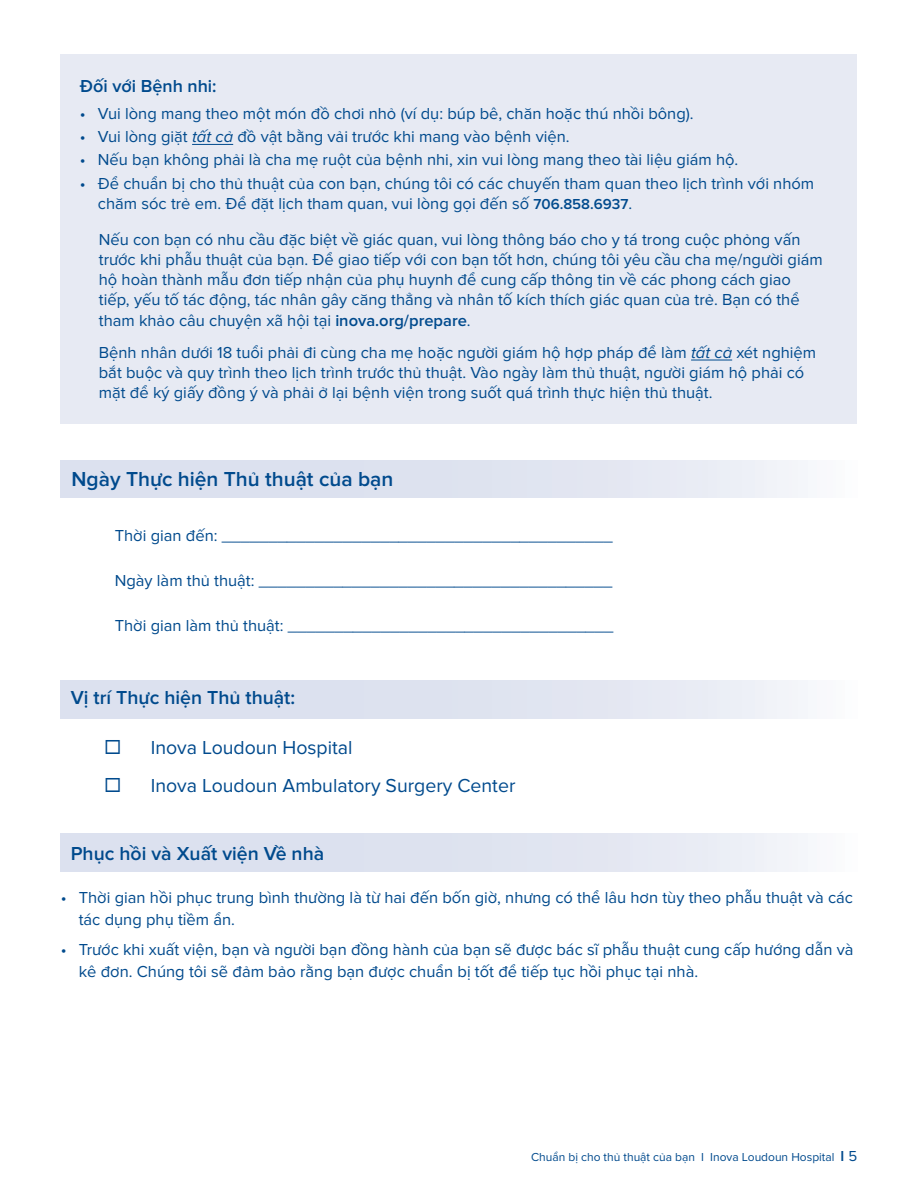
<style>
.page{position:relative;width:918px;height:1188px;background:#fff}
.page>*{position:absolute;margin:0;border:0;box-sizing:border-box;transform-origin:0 0}
.t1{font:600 21px "Proxima Nova";color:#004a8d}
.t2{font:19.5px "Proxima Nova";color:#004a8d}
.t3{font:600 19.5px "Proxima Nova";color:#004a8d}
.t4{font:600 18px "Proxima Nova";color:#004a8d}
.t5{font:16.5px/20.2px "Proxima Nova";color:#004a8d}
.t6{font:12px "Proxima Nova";color:#004a8d}
.s1{font-style:italic}
.s2{font-weight:600;font-size:15px}
.s3{font-weight:600}
.s4{font-size:15px}
</style>
<div class="page">
<div style="left:61px;top:54px;width:796px;height:369px;background:#e7eaf3"></div>
<div style="left:61px;top:834px;width:796px;height:38px;background:linear-gradient(to right,#d5dbec,#eff2f7)"></div>
<div style="left:61px;top:680px;width:796px;height:38px;background:linear-gradient(to right,#d5dbec,#eff2f7)"></div>
<div style="left:61px;top:460px;width:796px;height:38px;background:linear-gradient(to right,#d5dbec,#eff2f7)"></div>
<hr style="left:691px;top:360px;width:41px;height:1px;background:#004a8d">
<hr style="left:192px;top:144px;width:41px;height:1px;background:#004a8d">
<p class="t4" style="left:80px;top:76px;width:138px">Đối với Bệnh nhi:</p>
<p class="t5" style="left:80px;top:104px;width:615px">• Vui lòng mang theo một món đồ chơi nhỏ (ví dụ: búp bê, chăn hoặc thú nhồi bông).</p>
<p class="t5" style="left:80px;top:127px;width:491px">• Vui lòng giặt <span class="s1">tất cả</span> đồ vật bằng vải trước khi mang vào bệnh viện.</p>
<p class="t5" style="left:80px;top:150px;width:660px">• Nếu bạn không phải là cha mẹ ruột của bệnh nhi, xin vui lòng mang theo tài liệu giám hộ.</p>
<p class="t5" style="left:98px;top:173px;width:718px;text-indent:-18px">• Để chuẩn bị cho thủ thuật của con bạn, chúng tôi có các chuyến tham quan theo lịch trình với nhóm chăm sóc trẻ em. Để đặt lịch tham quan, vui lòng gọi đến số <span class="s2">706.858.6937</span>.</p>
<p class="t5" style="left:99px;top:229px;width:725px">Nếu con bạn có nhu cầu đặc biệt về giác quan, vui lòng thông báo cho y tá trong cuộc phỏng vấn trước khi phẫu thuật của bạn. Để giao tiếp với con bạn tốt hơn, chúng tôi yêu cầu cha mẹ/người giám hộ hoàn thành mẫu đơn tiếp nhận của phụ huynh để cung cấp thông tin về các phong cách giao tiếp, yếu tố tác động, tác nhân gây căng thẳng và nhân tố kích thích giác quan của trẻ. Bạn có thể tham khảo câu chuyện xã hội tại <span class="s3">inova.org/prepare</span>.</p>
<p class="t5" style="left:99px;top:342px;width:719px">Bệnh nhân dưới 18 tuổi phải đi cùng cha mẹ hoặc người giám hộ hợp pháp để làm <span class="s1">tất cả</span> xét nghiệm bắt buộc và quy trình theo lịch trình trước thủ thuật. Vào ngày làm thủ thuật, người giám hộ phải có mặt để ký giấy đồng ý và phải ở lại bệnh viện trong suốt quá trình thực hiện thủ thuật.</p>
<p class="t1" style="left:72px;top:467px;width:323px">Ngày Thực hiện Thủ thuật của bạn</p>
<p class="t5" style="left:115px;top:526px;width:499px">Thời gian đến: __________________________________________</p>
<p class="t5" style="left:115px;top:571px;width:499px">Ngày làm thủ thuật: ______________________________________</p>
<p class="t5" style="left:115px;top:616px;width:500px">Thời gian làm thủ thuật: ___________________________________</p>
<p class="t3" style="left:71px;top:686px;width:226px">Vị trí Thực hiện Thủ thuật:</p>
<p class="t2" style="left:104px;top:737px;width:250px">◻ Inova Loudoun Hospital</p>
<p class="t2" style="left:104px;top:774px;width:413px">◻ Inova Loudoun Ambulatory Surgery Center</p>
<p class="t3" style="left:71px;top:842px;width:255px">Phục hồi và Xuất viện Về nhà</p>
<p class="t5" style="left:79px;top:886px;width:776px;line-height:22.5px;text-indent:-18px">• Thời gian hồi phục trung bình thường là từ hai đến bốn giờ, nhưng có thể lâu hơn tùy theo phẫu thuật và các tác dụng phụ tiềm ẩn.</p>
<p class="t5" style="left:79px;top:938px;width:776px;line-height:22.5px;text-indent:-18px">• Trước khi xuất viện, bạn và người bạn đồng hành của bạn sẽ được bác sĩ phẫu thuật cung cấp hướng dẫn và kê đơn. Chúng tôi sẽ đảm bảo rằng bạn được chuẩn bị tốt để tiếp tục hồi phục tại nhà.</p>
<p class="t6" style="left:531px;top:1150px;width:328px">Chuẩn bị cho thủ thuật của bạn I Inova Loudoun Hospital <span class="s2">I</span> <span class="s4">5</span></p>
</div>
